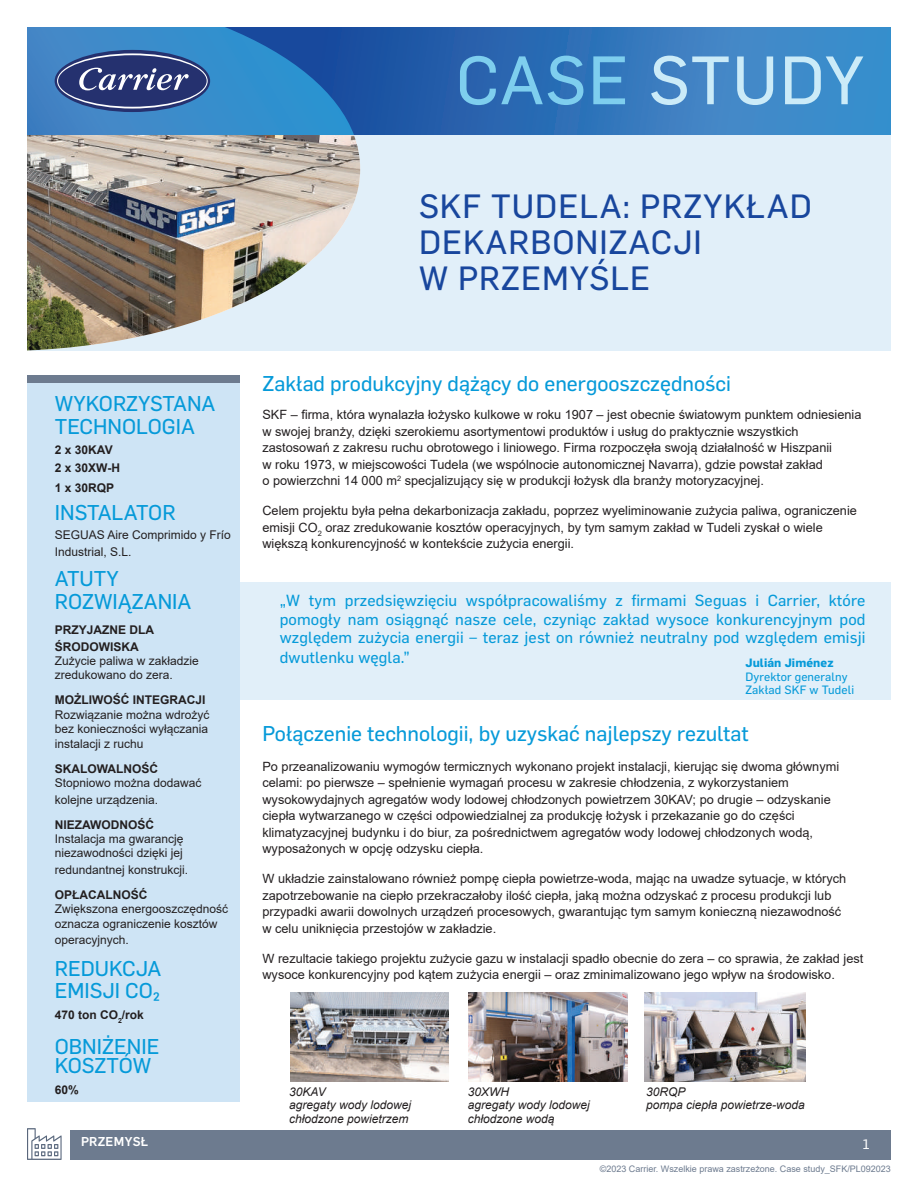
<style>
.page{position:relative;width:918px;height:1188px;background:#fff}
.page>*{position:absolute;margin:0;border:0;box-sizing:border-box;transform-origin:0 0}
.t1{font:67.05px "Flama Basic";letter-spacing:.02em;color:#cbebf8}
.t2{font:33px/36px "Flama Basic";letter-spacing:.03em;color:#18469d}
.t3{font:21px/22.5px "Flama Basic";color:#069ad9}
.t4{font:15.75px/18.9px "Flama Basic";letter-spacing:.01em;color:#069ad9;text-align:justify}
.t5{font:13.5px "Flama Basic";color:#fff}
.t6{font:12.75px/16.5px "Arial";color:#231f20}
.t7{font:500 12.6px "Flama";letter-spacing:.025em;color:#fff}
.t8{font:12px/14.4px "Arial";color:#231f20}
.t9{font:700 12px/18px "Arial";color:#231f20}
.t10{font:italic 12px/13.5px "Arial";color:#231f20}
.t11{font:11.85px/13.5px "Flama Basic";letter-spacing:.01em;color:#069ad9}
.t12{font:700 11.85px "Flama";letter-spacing:.01em;color:#069ad9}
.t13{font:9px "Arial";color:#6d7b8f}
.s1{color:#7eceee}
</style>
<div class="page">
<div style="left:71px;top:1131px;width:820px;height:29px;background:#6d7b8f"></div>
<svg style="left:27px;top:1128px;width:35px;height:32px"></svg>
<svg style="left:27px;top:27px;width:864px;height:108px;background:#3375b8"></svg>
<div style="left:27px;top:582px;width:864px;height:118px;background:#e1eff9"></div>
<div style="left:27px;top:376px;width:213px;height:726px;background:#cee4f5"></div>
<div style="left:27px;top:375px;width:213px;height:8px;background:#6d7b8f"></div>
<div style="left:27px;top:135px;width:864px;height:216px;background:#e1eff9"></div>
<img style="left:27px;top:135px;width:333px;height:216px">
<img style="left:290px;top:993px;width:159px;height:89px">
<img style="left:468px;top:993px;width:159px;height:89px">
<img style="left:645px;top:993px;width:161px;height:89px">
<h1 class="t1" style="left:456px;top:33px;width:410px"><span class="s1">CASE</span> STUDY</h1>
<h2 class="t2" style="left:419px;top:186px;width:394px">SKF TUDELA: PRZYKŁAD<br>DEKARBONIZACJI<br>W PRZEMYŚLE</h2>
<h3 class="t3" style="left:55px;top:391px;width:162px">WYKORZYSTANA<br>TECHNOLOGIA</h3>
<p class="t9" style="left:55px;top:441px;width:67px">2 x 30KAV<br>2 x 30XW-H</p>
<p class="t9" style="left:55px;top:478px;width:61px">1 x 30RQP</p>
<h3 class="t3" style="left:55px;top:500px;width:122px">INSTALATOR</h3>
<p class="t8" style="left:55px;top:527px;width:177px;line-height:16.5px">SEGUAS Aire Comprimido y Frío<br>Industrial, S.L.</p>
<h3 class="t3" style="left:55px;top:566px;width:138px">ATUTY<br>ROZWIĄZANIA</h3>
<p class="t9" style="left:55px;top:622px;width:101px;line-height:16.5px">PRZYJAZNE DLA<br>ŚRODOWISKA</p>
<p class="t8" style="left:55px;top:654px;width:146px">Zużycie paliwa w zakładzie zredukowano do zera.</p>
<p class="t9" style="left:55px;top:691px;width:152px">MOŻLIWOŚĆ INTEGRACJI</p>
<p class="t8" style="left:55px;top:707px;width:156px;text-align:justify">Rozwiązanie można wdrożyć bez konieczności wyłączania instalacji z ruchu</p>
<p class="t9" style="left:55px;top:760px;width:105px">SKALOWALNOŚĆ</p>
<p class="t8" style="left:55px;top:775px;width:148px;line-height:16.5px">Stopniowo można dodawać kolejne urządzenia.</p>
<p class="t9" style="left:55px;top:816px;width:101px">NIEZAWODNOŚĆ</p>
<p class="t8" style="left:55px;top:832px;width:130px">Instalacja ma gwarancję niezawodności dzięki jej</p>
<p class="t8" style="left:55px;top:862px;width:135px">redundantnej konstrukcji.</p>
<p class="t9" style="left:55px;top:886px;width:94px">OPŁACALNOŚĆ</p>
<p class="t8" style="left:55px;top:902px;width:175px">Zwiększona energooszczędność oznacza ograniczenie kosztów</p>
<p class="t8" style="left:55px;top:933px;width:76px">operacyjnych.</p>
<h3 class="t3" style="left:55px;top:956px;width:108px">REDUKCJA<br>EMISJI CO₂</h3>
<h3 class="t3" style="left:55px;top:1035px;width:106px;line-height:19.5px">OBNIŻENIE<br>KOSZTÓW</h3>
<p class="t9" style="left:55px;top:1006px;width:91px">470 ton CO<sub>2</sub>/rok</p>
<p class="t9" style="left:55px;top:1081px;width:26px">60%</p>
<p class="t7" style="left:81px;top:1134px;width:69px">PRZEMYSŁ</p>
<h3 class="t3" style="left:262px;top:371px;width:470px">Zakład produkcyjny dążący do energooszczędności</h3>
<p class="t6" style="left:262px;top:407px;width:601px">SKF – firma, która wynalazła łożysko kulkowe w roku 1907 – jest obecnie światowym punktem odniesienia w swojej branży, dzięki szerokiemu asortymentowi produktów i usług do praktycznie wszystkich zastosowań z zakresu ruchu obrotowego i liniowego. Firma rozpoczęła swoją działalność w Hiszpanii<br>w roku 1973, w miejscowości Tudela (we wspólnocie autonomicznej Navarra), gdzie powstał zakład<br>o powierzchni 14 000 m<sup>2</sup> specjalizujący się w produkcji łożysk dla branży motoryzacyjnej.</p>
<p class="t6" style="left:262px;top:503px;width:596px">Celem projektu była pełna dekarbonizacja zakładu, poprzez wyeliminowanie zużycia paliwa, ograniczenie emisji CO<sub>2</sub> oraz zredukowanie kosztów operacyjnych, by tym samym zakład w Tudeli zyskał o wiele większą konkurencyjność w kontekście zużycia energii.</p>
<p class="t4" style="left:280px;top:590px;width:587px">„W tym przedsięwzięciu współpracowaliśmy z firmami Seguas i Carrier, które pomogły nam osiągnąć nasze cele, czyniąc zakład wysoce konkurencyjnym pod względem zużycia energii – teraz jest on również neutralny pod względem emisji dwutlenku węgla.”</p>
<p class="t12" style="left:745px;top:656px;width:90px">Julián Jiménez</p>
<p class="t11" style="left:745px;top:669px;width:110px">Dyrektor generalny<br>Zakład SKF w Tudeli</p>
<h3 class="t3" style="left:262px;top:721px;width:488px">Połączenie technologii, by uzyskać najlepszy rezultat</h3>
<p class="t6" style="left:262px;top:758px;width:578px">Po przeanalizowaniu wymogów termicznych wykonano projekt instalacji, kierując się dwoma głównymi celami: po pierwsze – spełnienie wymagań procesu w zakresie chłodzenia, z wykorzystaniem wysokowydajnych agregatów wody lodowej chłodzonych powietrzem 30KAV; po drugie – odzyskanie ciepła wytwarzanego w części odpowiedzialnej za produkcję łożysk i przekazanie go do części klimatyzacyjnej budynku i do biur, za pośrednictwem agregatów wody lodowej chłodzonych wodą, wyposażonych w opcję odzysku ciepła.</p>
<p class="t6" style="left:262px;top:870px;width:585px">W układzie zainstalowano również pompę ciepła powietrze-woda, mając na uwadze sytuacje, w których zapotrzebowanie na ciepło przekraczałoby ilość ciepła, jaką można odzyskać z procesu produkcji lub przypadki awarii dowolnych urządzeń procesowych, gwarantując tym samym konieczną niezawodność w celu uniknięcia przestojów w zakładzie.</p>
<p class="t6" style="left:262px;top:950px;width:602px">W rezultacie takiego projektu zużycie gazu w instalacji spadło obecnie do zera – co sprawia, że zakład jest wysoce konkurencyjny pod kątem zużycia energii – oraz zminimalizowano jego wpływ na środowisko.</p>
<p class="t10" style="left:289px;top:1085px;width:124px">30KAV<br>agregaty wody lodowej chłodzone powietrzem</p>
<p class="t10" style="left:468px;top:1085px;width:124px">30XWH<br>agregaty wody lodowej chłodzone wodą</p>
<p class="t10" style="left:646px;top:1085px;width:160px">30RQP<br>pompa ciepła powietrze-woda</p>
<p class="t13" style="left:600px;top:1162px;width:293px">©2023 Carrier. Wszelkie prawa zastrzeżone. Case study_SFK/PL092023</p>
<p class="t5" style="left:863px;top:1135px;width:8px">1</p>
</div>
